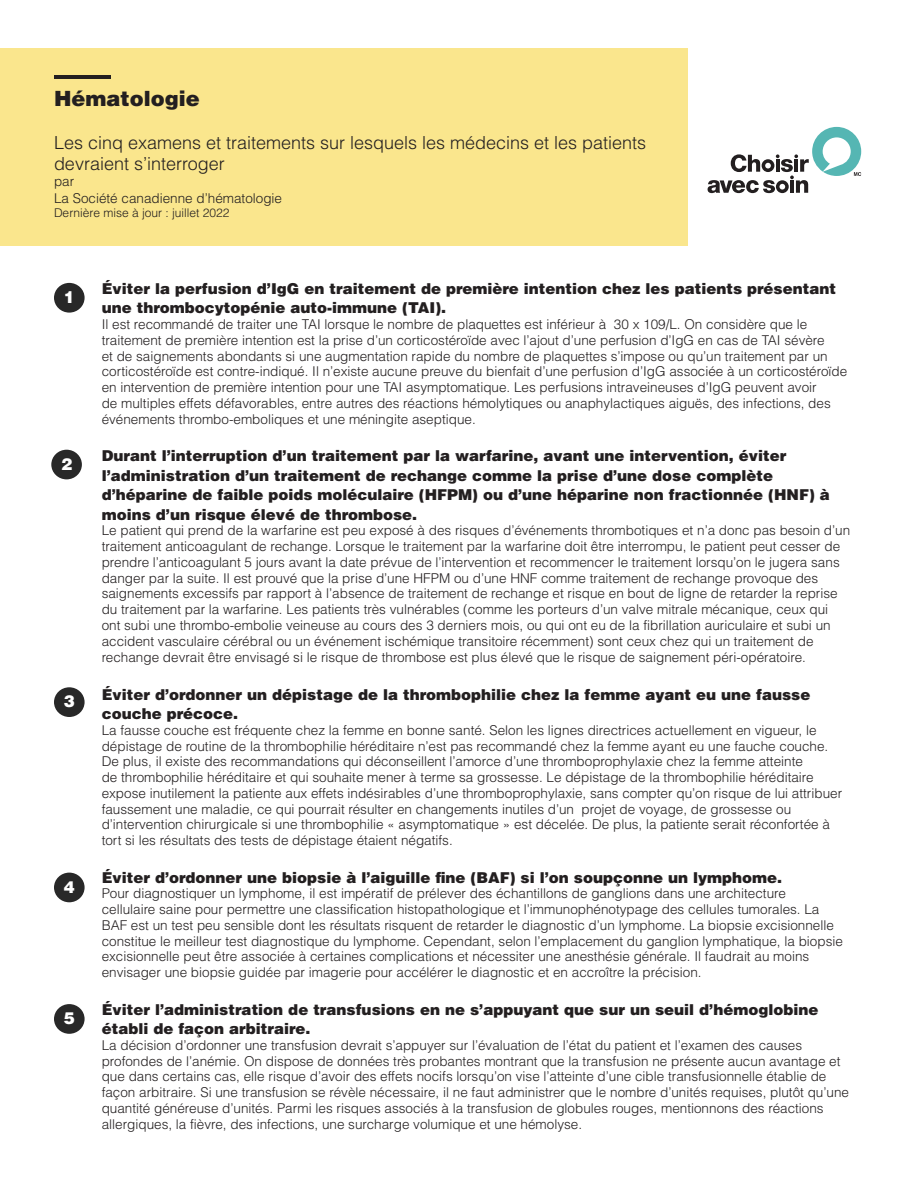
<style>
.page{position:relative;width:918px;height:1188px;background:#fff}
.page>*{position:absolute;margin:0;border:0;box-sizing:border-box;transform-origin:0 0}
.t1{font:900 21px "Helvetica LT Std";color:#231f20}
.t2{font:300 18px/21px "Helvetica LT Std";color:#231f20}
.t3{font:900 16.5px "Helvetica LT Std";color:#fff}
.t4{font:900 15px/19.5px "Helvetica LT Std";color:#231f20}
.t5{font:300 13.5px/15.8px "Helvetica LT Std";color:#231f20}
.t6{font:300 12px "Helvetica LT Std";color:#231f20}
</style>
<div class="page">
<div style="left:54px;top:873px;width:31px;height:29px;background:#282828;border-radius:50%"></div>
<div style="left:54px;top:687px;width:31px;height:30px;background:#282828;border-radius:50%"></div>
<div style="left:51px;top:450px;width:31px;height:29px;background:#282828;border-radius:50%"></div>
<svg style="left:708px;top:127px;width:153px;height:66px"></svg>
<div style="left:54px;top:283px;width:31px;height:30px;background:#282828;border-radius:50%"></div>
<div style="left:0;top:48px;width:688px;height:198px;background:#fae68d"></div>
<hr style="left:54px;top:76px;width:57px;height:3px;background:#231f20">
<div style="left:54px;top:1004px;width:31px;height:30px;background:#282828;border-radius:50%"></div>
<p class="t1" style="left:54px;top:85px;width:147px">Hématologie</p>
<p class="t2" style="left:54px;top:131px;width:594px">Les cinq examens et traitements sur lesquels les médecins et les patients devraient s’interroger</p>
<p class="t5" style="left:54px;top:173px;width:22px">par</p>
<p class="t5" style="left:54px;top:190px;width:230px">La Société canadienne d’hématologie</p>
<p class="t6" style="left:54px;top:205px;width:177px">Dernière mise à jour : juillet 2022</p>
<p class="t3" style="left:64px;top:286px;width:13px">1</p>
<p class="t3" style="left:61px;top:453px;width:13px">2</p>
<p class="t3" style="left:64px;top:691px;width:13px">3</p>
<p class="t3" style="left:64px;top:876px;width:13px">4</p>
<p class="t3" style="left:64px;top:1008px;width:13px">5</p>
<p class="t4" style="left:102px;top:278px;width:736px">Éviter la perfusion d’IgG en traitement de première intention chez les patients présentant une thrombocytopénie auto-immune (TAI).</p>
<p class="t5" style="left:102px;top:316px;width:747px">Il est recommandé de traiter une TAI lorsque le nombre de plaquettes est inférieur à 30 x 109/L. On considère que le traitement de première intention est la prise d’un corticostéroïde avec l’ajout d’une perfusion d’IgG en cas de TAI sévère<br>et de saignements abondants si une augmentation rapide du nombre de plaquettes s’impose ou qu’un traitement par un corticostéroïde est contre-indiqué. Il n’existe aucune preuve du bienfait d’une perfusion d’IgG associée à un corticostéroïde en intervention de première intention pour une TAI asymptomatique. Les perfusions intraveineuses d’IgG peuvent avoir<br>de multiples effets défavorables, entre autres des réactions hémolytiques ou anaphylactiques aiguës, des infections, des événements thrombo-emboliques et une méningite aseptique.</p>
<p class="t4" style="left:102px;top:446px;width:730px">Durant l’interruption d’un traitement par la warfarine, avant une intervention, éviter l’administration d’un traitement de rechange comme la prise d’une dose complète d’héparine de faible poids moléculaire (HFPM) ou d’une héparine non fractionnée (HNF) à moins d’un risque élevé de thrombose.</p>
<p class="t5" style="left:102px;top:523px;width:750px">Le patient qui prend de la warfarine est peu exposé à des risques d’événements thrombotiques et n’a donc pas besoin d’un traitement anticoagulant de rechange. Lorsque le traitement par la warfarine doit être interrompu, le patient peut cesser de prendre l’anticoagulant 5 jours avant la date prévue de l’intervention et recommencer le traitement lorsqu’on le jugera sans danger par la suite. Il est prouvé que la prise d’une HFPM ou d’une HNF comme traitement de rechange provoque des saignements excessifs par rapport à l’absence de traitement de rechange et risque en bout de ligne de retarder la reprise du traitement par la warfarine. Les patients très vulnérables (comme les porteurs d’un valve mitrale mécanique, ceux qui ont subi une thrombo-embolie veineuse au cours des 3 derniers mois, ou qui ont eu de la fibrillation auriculaire et subi un accident vasculaire cérébral ou un événement ischémique transitoire récemment) sont ceux chez qui un traitement de rechange devrait être envisagé si le risque de thrombose est plus élevé que le risque de saignement péri-opératoire.</p>
<p class="t4" style="left:102px;top:684px;width:710px">Éviter d’ordonner un dépistage de la thrombophilie chez la femme ayant eu une fausse couche précoce.</p>
<p class="t5" style="left:102px;top:722px;width:742px">La fausse couche est fréquente chez la femme en bonne santé. Selon les lignes directrices actuellement en vigueur, le dépistage de routine de la thrombophilie héréditaire n’est pas recommandé chez la femme ayant eu une fauche couche.<br>De plus, il existe des recommandations qui déconseillent l’amorce d’une thromboprophylaxie chez la femme atteinte<br>de thrombophilie héréditaire et qui souhaite mener à terme sa grossesse. Le dépistage de la thrombophilie héréditaire expose inutilement la patiente aux effets indésirables d’une thromboprophylaxie, sans compter qu’on risque de lui attribuer faussement une maladie, ce qui pourrait résulter en changements inutiles d’un projet de voyage, de grossesse ou d’intervention chirurgicale si une thrombophilie « asymptomatique » est décelée. De plus, la patiente serait réconfortée à tort si les résultats des tests de dépistage étaient négatifs.</p>
<p class="t4" style="left:102px;top:867px;width:682px">Éviter d’ordonner une biopsie à l’aiguille fine (BAF) si l’on soupçonne un lymphome.</p>
<p class="t5" style="left:102px;top:886px;width:743px">Pour diagnostiquer un lymphome, il est impératif de prélever des échantillons de ganglions dans une architecture cellulaire saine pour permettre une classification histopathologique et l’immunophénotypage des cellules tumorales. La BAF est un test peu sensible dont les résultats risquent de retarder le diagnostic d’un lymphome. La biopsie excisionnelle constitue le meilleur test diagnostique du lymphome. Cependant, selon l’emplacement du ganglion lymphatique, la biopsie excisionnelle peut être associée à certaines complications et nécessiter une anesthésie générale. Il faudrait au moins envisager une biopsie guidée par imagerie pour accélérer le diagnostic et en accroître la précision.</p>
<p class="t4" style="left:102px;top:999px;width:718px">Éviter l’administration de transfusions en ne s’appuyant que sur un seuil d’hémoglobine établi de façon arbitraire.</p>
<p class="t5" style="left:102px;top:1037px;width:749px">La décision d’ordonner une transfusion devrait s’appuyer sur l’évaluation de l’état du patient et l’examen des causes profondes de l’anémie. On dispose de données très probantes montrant que la transfusion ne présente aucun avantage et que dans certains cas, elle risque d’avoir des effets nocifs lorsqu’on vise l’atteinte d’une cible transfusionnelle établie de façon arbitraire. Si une transfusion se révèle nécessaire, il ne faut administrer que le nombre d’unités requises, plutôt qu’une quantité généreuse d’unités. Parmi les risques associés à la transfusion de globules rouges, mentionnons des réactions allergiques, la fièvre, des infections, une surcharge volumique et une hémolyse.</p>
</div>
